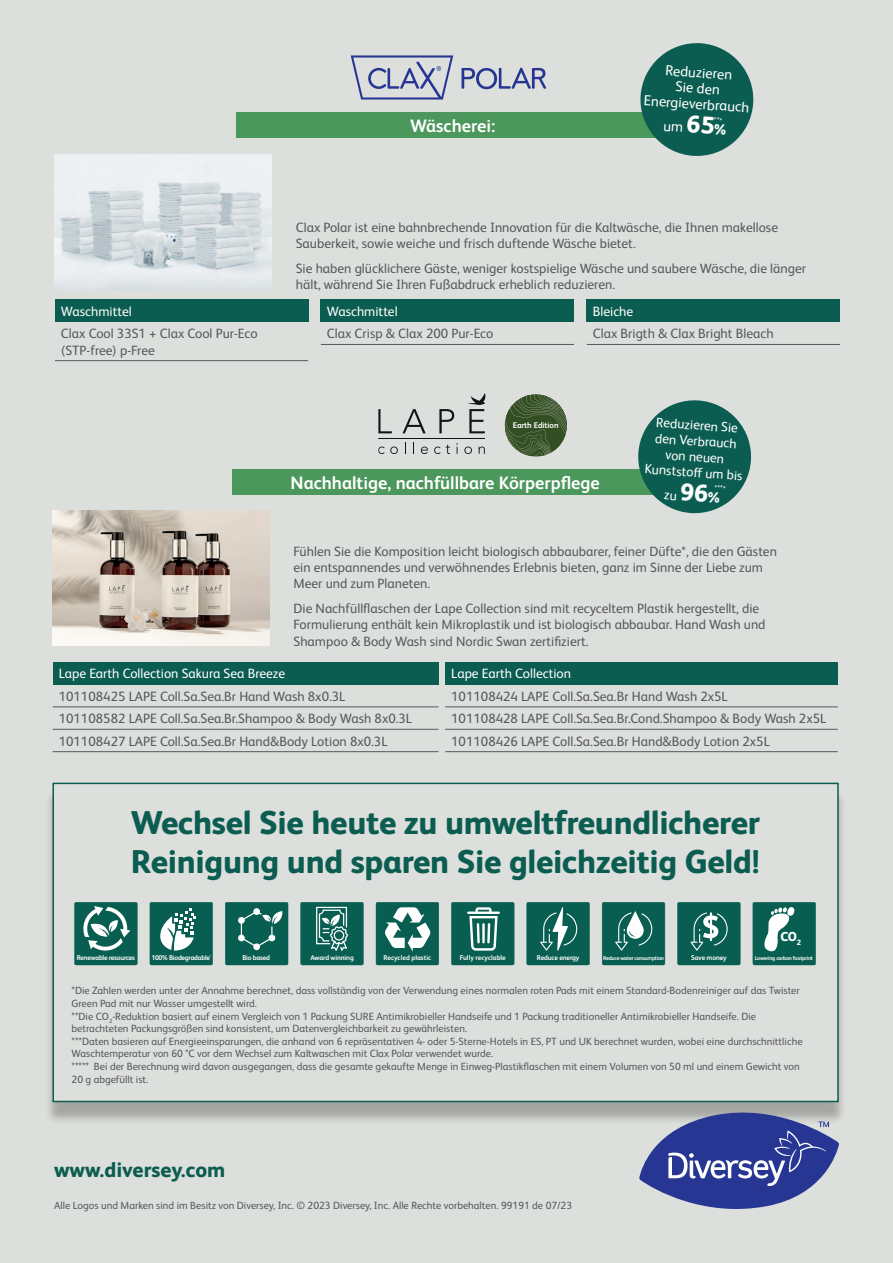
<style>
.page{position:relative;width:893px;height:1263px;background:#dcdfdb}
.page>*{position:absolute;margin:0;border:0;box-sizing:border-box;transform-origin:0 0}
.t1{font:800 33px/39.6px "FS Albert Pro";letter-spacing:-.01em;color:#0c5d51}
.t2{font:800 21px "FS Albert Pro";color:#0c5d51}
.t3{font:700 18px "FS Albert Pro";color:#fff}
.t4{font:14.55px/15.8px "FS Albert Pro";color:#fff;text-align:center}
.t5{font:13.5px/16.2px "FS Albert Pro";color:#57585a}
.t6{font:13.5px/15.8px "FS Albert Pro";color:#fff;text-align:center}
.t7{font:800 12.9px "FS Albert Pro";color:#fff}
.t8{font:10.5px/12.6px "FS Albert Pro";color:#57585a}
.t9{font:8.55px "FS Albert Pro";color:#fff}
.t10{font:700 8.25px "FS Albert Pro";letter-spacing:-.01em;color:#fff}
.t11{font:700 6.9px "FS Albert Pro";letter-spacing:-.02em;color:#fff}
.t12{font:700 6.9px "FS Albert Pro";color:#fff}
.t13{font:700 5.55px "FS Albert Pro";letter-spacing:-.04em;color:#fff}
.s1{font-weight:800;font-size:24.3px}
.s2{font-weight:800}
.s3{font-weight:800;font-size:14.55px}
</style>
<div class="page">
<div style="left:44px;top:789px;width:803px;height:336px;background:#231f20;opacity:.3"></div>
<div style="left:52px;top:783px;width:787px;height:319px;background:#dcdfdb;border:2px solid #0c5d51"></div>
<div style="left:55px;top:300px;width:253px;height:22px;background:#0c5d51"></div>
<hr style="left:55px;top:360px;width:253px;height:1px;background:#57585a">
<div style="left:321px;top:300px;width:253px;height:22px;background:#0c5d51"></div>
<hr style="left:321px;top:344px;width:253px;height:1px;background:#57585a">
<div style="left:587px;top:300px;width:253px;height:22px;background:#0c5d51"></div>
<hr style="left:587px;top:344px;width:253px;height:1px;background:#57585a">
<img style="left:55px;top:154px;width:217px;height:135px">
<svg style="left:74px;top:902px;width:63px;height:63px"></svg>
<svg style="left:150px;top:902px;width:63px;height:63px"></svg>
<svg style="left:225px;top:902px;width:63px;height:63px"></svg>
<svg style="left:300px;top:902px;width:64px;height:63px"></svg>
<svg style="left:376px;top:902px;width:63px;height:63px"></svg>
<svg style="left:451px;top:902px;width:63px;height:63px"></svg>
<svg style="left:527px;top:902px;width:63px;height:63px"></svg>
<svg style="left:602px;top:902px;width:63px;height:63px"></svg>
<svg style="left:753px;top:902px;width:63px;height:63px"></svg>
<svg style="left:677px;top:902px;width:63px;height:63px"></svg>
<svg style="left:351px;top:55px;width:102px;height:45px"></svg>
<svg style="left:461px;top:68px;width:85px;height:21px"></svg>
<div style="left:236px;top:112px;width:426px;height:26px;background:#4c975c"></div>
<svg style="left:639px;top:1103px;width:200px;height:106px"></svg>
<div style="left:53px;top:662px;width:386px;height:22px;background:#0c5d51"></div>
<hr style="left:53px;top:707px;width:386px;height:1px;background:#57585a">
<hr style="left:53px;top:729px;width:386px;height:1px;background:#57585a">
<hr style="left:53px;top:751px;width:386px;height:1px;background:#57585a">
<div style="left:445px;top:662px;width:393px;height:22px;background:#0c5d51"></div>
<hr style="left:445px;top:707px;width:393px;height:1px;background:#57585a">
<hr style="left:445px;top:729px;width:393px;height:1px;background:#57585a">
<hr style="left:445px;top:751px;width:393px;height:1px;background:#57585a">
<img style="left:53px;top:511px;width:217px;height:135px">
<svg style="left:505px;top:394px;width:62px;height:62px"></svg>
<svg style="left:378px;top:409px;width:14px;height:24px"></svg>
<svg style="left:402px;top:409px;width:24px;height:24px"></svg>
<svg style="left:439px;top:409px;width:15px;height:24px"></svg>
<svg style="left:378px;top:447px;width:20px;height:7px"></svg>
<svg style="left:405px;top:442px;width:1px;height:12px"></svg>
<svg style="left:413px;top:442px;width:1px;height:12px"></svg>
<svg style="left:421px;top:447px;width:7px;height:7px"></svg>
<svg style="left:434px;top:445px;width:16px;height:9px"></svg>
<svg style="left:456px;top:443px;width:2px;height:11px"></svg>
<svg style="left:464px;top:447px;width:8px;height:7px"></svg>
<svg style="left:479px;top:447px;width:6px;height:7px"></svg>
<hr style="left:378px;top:438px;width:107px;height:1px;background:#111314">
<svg style="left:467px;top:393px;width:19px;height:40px"></svg>
<div style="left:233px;top:469px;width:425px;height:25px;background:#4c975c"></div>
<svg style="left:636px;top:400px;width:115px;height:114px"></svg>
<svg style="left:640px;top:43px;width:114px;height:113px"></svg>
<p class="t3" style="left:410px;top:113px;width:87px">Wäscherei:</p>
<p class="t4" style="left:647px;top:60px;width:107px;rotate:4deg">Reduzieren<br>Sie den<br>Energieverbrauch</p>
<p class="t4" style="left:664px;top:117px;width:64px;rotate:4deg">um <span class="s1">65</span><span class="s2">%</span></p>
<p class="t6" style="left:61px;top:303px;width:72px">Waschmittel</p>
<p class="t5" style="left:61px;top:325px;width:198px">Clax Cool 33S1 + Clax Cool Pur-Eco (STP-free) p-Free</p>
<p class="t5" style="left:296px;top:218px;width:484px">Clax Polar ist eine bahnbrechende Innovation für die Kaltwäsche, die Ihnen makellose<br>Sauberkeit, sowie weiche und frisch duftende Wäsche bietet.</p>
<p class="t5" style="left:296px;top:259px;width:512px">Sie haben glücklichere Gäste, weniger kostspielige Wäsche und saubere Wäsche, die länger hält, während Sie Ihren Fußabdruck erheblich reduzieren.</p>
<p class="t6" style="left:327px;top:303px;width:72px">Waschmittel</p>
<p class="t5" style="left:327px;top:325px;width:168px">Clax Crisp &amp; Clax 200 Pur-Eco</p>
<p class="t6" style="left:593px;top:303px;width:42px">Bleiche</p>
<p class="t5" style="left:593px;top:325px;width:182px">Clax Brigth &amp; Clax Bright Bleach</p>
<p class="t10" style="left:513px;top:419px;width:47px">Earth Edition</p>
<p class="t3" style="left:291px;top:470px;width:311px">Nachhaltige, nachfüllbare Körperpflege</p>
<p class="t6" style="left:649px;top:413px;width:100px;rotate:4deg">Reduzieren Sie den Verbrauch von neuen<br>Kunststoff um bis</p>
<p class="t6" style="left:665px;top:486px;width:57px;rotate:4deg">zu <span class="s1">96</span><span class="s3">%</span></p>
<p class="t9" style="left:715px;top:482px;width:13px;rotate:4deg">****</p>
<p class="t5" style="left:294px;top:542px;width:485px">Fühlen Sie die Komposition leicht biologisch abbaubarer, feiner Düfte*, die den Gästen ein entspannendes und verwöhnendes Erlebnis bieten, ganz im Sinne der Liebe zum<br>Meer und zum Planeten.</p>
<p class="t5" style="left:294px;top:599px;width:473px">Die Nachfüllflaschen der Lape Collection sind mit recyceltem Plastik hergestellt, die<br>Formulierung enthält kein Mikroplastik und ist biologisch abbaubar. Hand Wash und<br>Shampoo &amp; Body Wash sind Nordic Swan zertifiziert.</p>
<p class="t6" style="left:59px;top:665px;width:228px">Lape Earth Collection Sakura Sea Breeze</p>
<p class="t5" style="left:59px;top:687px;width:288px">101108425 LAPE Coll.Sa.Sea.Br Hand Wash 8x0.3L</p>
<p class="t5" style="left:59px;top:709px;width:355px">101108582 LAPE Coll.Sa.Sea.Br.Shampoo &amp; Body Wash 8x0.3L</p>
<p class="t5" style="left:59px;top:732px;width:330px">101108427 LAPE Coll.Sa.Sea.Br Hand&amp;Body Lotion 8x0.3L</p>
<p class="t6" style="left:451px;top:665px;width:121px">Lape Earth Collection</p>
<p class="t5" style="left:451px;top:687px;width:278px">101108424 LAPE Coll.Sa.Sea.Br Hand Wash 2x5L</p>
<p class="t5" style="left:451px;top:709px;width:377px">101108428 LAPE Coll.Sa.Sea.Br.Cond.Shampoo &amp; Body Wash 2x5L</p>
<p class="t5" style="left:451px;top:732px;width:320px">101108426 LAPE Coll.Sa.Sea.Br Hand&amp;Body Lotion 2x5L</p>
<p class="t1" style="left:131px;top:800px;width:631px">Wechsel Sie heute zu umweltfreundlicherer<br>Reinigung und sparen Sie gleichzeitig Geld!</p>
<p class="t7" style="left:780px;top:926px;width:22px">CO<sub>2</sub></p>
<p class="t11" style="left:77px;top:953px;width:60px">Renewable resources</p>
<p class="t11" style="left:151px;top:953px;width:62px">100% Biodegradable<sup>*</sup></p>
<p class="t11" style="left:242px;top:953px;width:29px">Bio based</p>
<p class="t11" style="left:310px;top:953px;width:45px">Award winning</p>
<p class="t12" style="left:383px;top:953px;width:49px">Recycled plastic</p>
<p class="t12" style="left:460px;top:953px;width:48px">Fully recyclable</p>
<p class="t11" style="left:537px;top:953px;width:44px">Reduce energy</p>
<p class="t13" style="left:603px;top:954px;width:63px">Reduce water consumption</p>
<p class="t11" style="left:691px;top:953px;width:37px">Save money</p>
<p class="t13" style="left:755px;top:954px;width:60px">Lowering carbon footprint</p>
<p class="t8" style="left:72px;top:984px;width:730px">*Die Zahlen werden unter der Annahme berechnet, dass vollständig von der Verwendung eines normalen roten Pads mit einem Standard-Bodenreiniger auf das Twister<br>Green Pad mit nur Wasser umgestellt wird.</p>
<p class="t8" style="left:72px;top:1009px;width:686px">**Die CO<sub>2</sub>-Reduktion basiert auf einem Vergleich von 1 Packung SURE Antimikrobieller Handseife und 1 Packung traditioneller Antimikrobieller Handseife. Die betrachteten Packungsgrößen sind konsistent, um Datenvergleichbarkeit zu gewährleisten.</p>
<p class="t8" style="left:72px;top:1034px;width:732px">***Daten basieren auf Energieeinsparungen, die anhand von 6 repräsentativen 4- oder 5-Sterne-Hotels in ES, PT und UK berechnet wurden, wobei eine durchschnittliche<br>Waschtemperatur von 60 °C vor dem Wechsel zum Kaltwaschen mit Clax Polar verwendet wurde.</p>
<p class="t8" style="left:72px;top:1059px;width:730px">***** Bei der Berechnung wird davon ausgegangen, dass die gesamte gekaufte Menge in Einweg-Plastikflaschen mit einem Volumen von 50 ml und einem Gewicht von<br>20 g abgefüllt ist.</p>
<p class="t2" style="left:54px;top:1153px;width:173px">www.diversey.com</p>
<p class="t8" style="left:54px;top:1198px;width:519px">Alle Logos und Marken sind im Besitz von Diversey, Inc. © 2023 Diversey, Inc. Alle Rechte vorbehalten. 99191 de 07/23</p>
</div>
